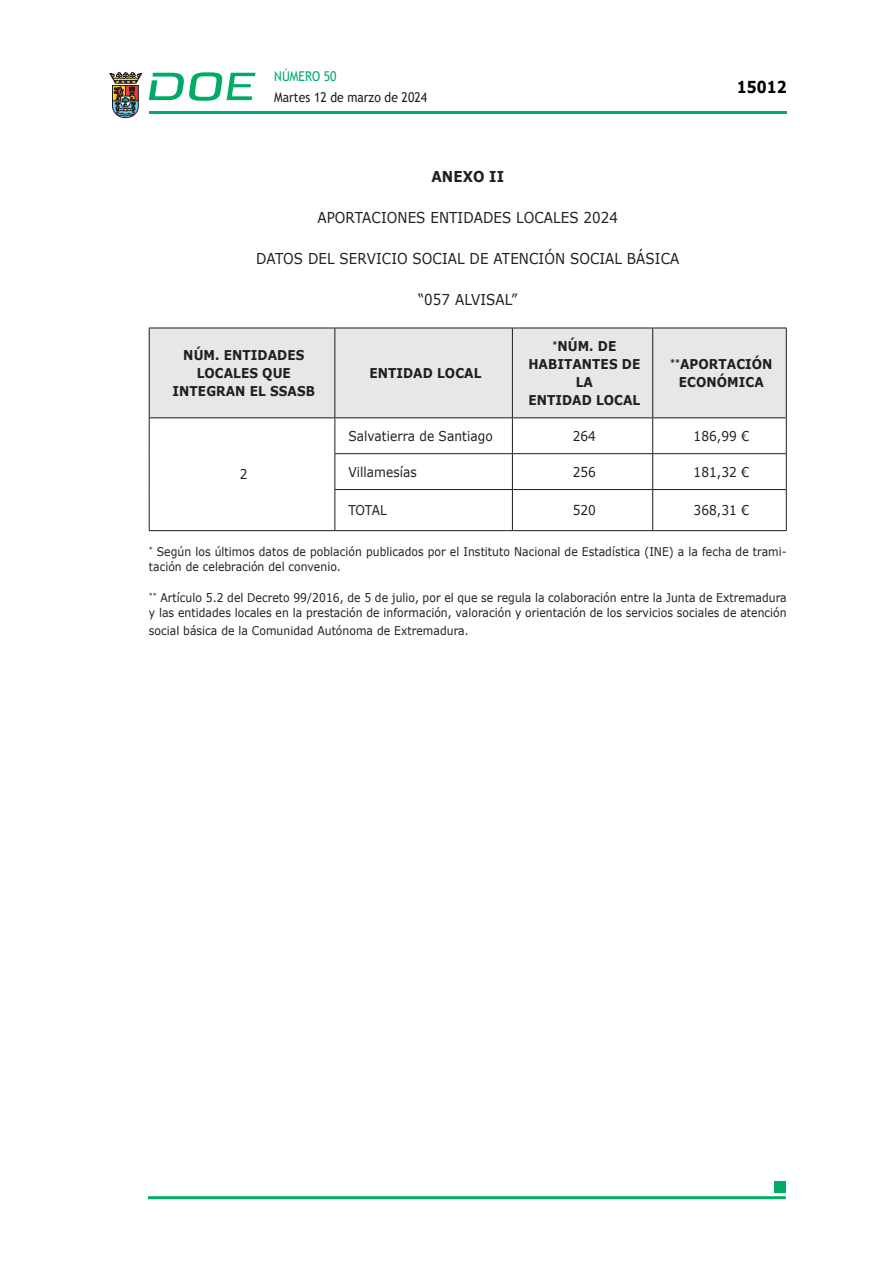
<style>
.page{position:relative;width:893px;height:1263px;background:#fff}
.page>*{position:absolute;margin:0;border:0;box-sizing:border-box;transform-origin:0 0}
.t1{font:700 16.5px "Verdana";color:#000;scale:.85 1}
.CUERPO_DE_TEXTO{font:15px "Verdana";letter-spacing:.005em;color:#231f20;scale:.9 1}
.CUERPO_DE_TEXTO-2{font:700 15px "Verdana";letter-spacing:.005em;color:#231f20;scale:.9 1}
.TABLATITULO{font:700 13.5px/18px "Verdana";letter-spacing:.005em;color:#231f20;text-align:center;scale:.9 1}
.CUERPO_DE_TEXTO-3{font:13.5px "Verdana";letter-spacing:.005em;color:#231f20;scale:.9 1}
.t2{font:13.5px "Trebuchet MS";color:#231f20;scale:.9 1}
.t3{font:13.5px "Trebuchet MS";color:#00ab67;scale:.9 1}
.CUERPO_DE_TEXTO-4{font:12px/14.4px "Verdana";letter-spacing:.005em;color:#231f20;scale:.9 1}
</style>
<div class="page">
<hr style="left:149px;top:111px;width:638px;height:3px;background:#00ab66">
<svg style="left:109px;top:72px;width:33px;height:46px"></svg>
<svg style="left:149px;top:72px;width:106px;height:29px"></svg>
<hr style="left:148px;top:1196px;width:638px;height:3px;background:#00ab66">
<div style="left:775px;top:1181px;width:11px;height:11px;background:#00ab66"></div>
<div style="left:150px;top:329px;width:636px;height:88px;background:#e6e7e9"></div>
<hr style="left:149px;top:328px;width:186px;height:1px;background:#1c1c1b">
<hr style="left:149px;top:328px;width:1px;height:89px;background:#1c1c1b">
<hr style="left:335px;top:328px;width:177px;height:1px;background:#1c1c1b">
<hr style="left:334px;top:328px;width:1px;height:89px;background:#1c1c1b">
<hr style="left:512px;top:328px;width:141px;height:1px;background:#1c1c1b">
<hr style="left:512px;top:328px;width:1px;height:89px;background:#1c1c1b">
<hr style="left:653px;top:328px;width:134px;height:1px;background:#1c1c1b">
<hr style="left:652px;top:328px;width:1px;height:89px;background:#1c1c1b">
<hr style="left:786px;top:328px;width:1px;height:89px;background:#1c1c1b">
<hr style="left:149px;top:417px;width:186px;height:1px;background:#1c1c1b">
<hr style="left:149px;top:418px;width:1px;height:36px;background:#1c1c1b">
<hr style="left:149px;top:454px;width:1px;height:35px;background:#1c1c1b">
<hr style="left:149px;top:489px;width:1px;height:41px;background:#1c1c1b">
<hr style="left:149px;top:530px;width:186px;height:1px;background:#1c1c1b">
<hr style="left:335px;top:417px;width:177px;height:1px;background:#1c1c1b">
<hr style="left:334px;top:418px;width:1px;height:35px;background:#1c1c1b">
<hr style="left:512px;top:417px;width:141px;height:1px;background:#1c1c1b">
<hr style="left:512px;top:418px;width:1px;height:35px;background:#1c1c1b">
<hr style="left:653px;top:417px;width:134px;height:1px;background:#1c1c1b">
<hr style="left:652px;top:418px;width:1px;height:35px;background:#1c1c1b">
<hr style="left:786px;top:418px;width:1px;height:35px;background:#1c1c1b">
<hr style="left:334px;top:453px;width:178px;height:1px;background:#1c1c1b">
<hr style="left:334px;top:454px;width:1px;height:35px;background:#1c1c1b">
<hr style="left:512px;top:453px;width:141px;height:1px;background:#1c1c1b">
<hr style="left:512px;top:454px;width:1px;height:35px;background:#1c1c1b">
<hr style="left:653px;top:453px;width:134px;height:1px;background:#1c1c1b">
<hr style="left:652px;top:454px;width:1px;height:35px;background:#1c1c1b">
<hr style="left:786px;top:454px;width:1px;height:35px;background:#1c1c1b">
<hr style="left:334px;top:489px;width:178px;height:1px;background:#1c1c1b">
<hr style="left:334px;top:490px;width:1px;height:40px;background:#1c1c1b">
<hr style="left:512px;top:489px;width:141px;height:1px;background:#1c1c1b">
<hr style="left:512px;top:490px;width:1px;height:40px;background:#1c1c1b">
<hr style="left:653px;top:489px;width:134px;height:1px;background:#1c1c1b">
<hr style="left:652px;top:490px;width:1px;height:40px;background:#1c1c1b">
<hr style="left:786px;top:490px;width:1px;height:40px;background:#1c1c1b">
<hr style="left:335px;top:530px;width:177px;height:1px;background:#1c1c1b">
<hr style="left:512px;top:530px;width:141px;height:1px;background:#1c1c1b">
<hr style="left:653px;top:530px;width:134px;height:1px;background:#1c1c1b">
<p class="t3" style="left:274px;top:67px;width:71px">NÚMERO 50</p>
<p class="t2" style="left:274px;top:88px;width:171px">Martes 12 de marzo de 2024</p>
<p class="CUERPO_DE_TEXTO-2" style="left:431px;top:165px;width:82px">ANEXO II</p>
<p class="CUERPO_DE_TEXTO" style="left:317px;top:207px;width:336px">APORTACIONES ENTIDADES LOCALES 2024</p>
<p class="CUERPO_DE_TEXTO" style="left:256px;top:248px;width:472px">DATOS DEL SERVICIO SOCIAL DE ATENCIÓN SOCIAL BÁSICA</p>
<p class="CUERPO_DE_TEXTO" style="left:418px;top:289px;width:112px">“057 ALVISAL”</p>
<h1 class="t1" style="left:737px;top:75px;width:60px">15012</h1>
<p class="TABLATITULO" style="left:183px;top:346px;width:136px">NÚM. ENTIDADES</p>
<p class="TABLATITULO" style="left:197px;top:364px;width:106px">LOCALES QUE</p>
<p class="TABLATITULO" style="left:173px;top:382px;width:160px">INTEGRAN EL SSASB</p>
<p class="TABLATITULO" style="left:369px;top:364px;width:126px">ENTIDAD LOCAL</p>
<p class="TABLATITULO" style="left:552px;top:337px;width:73px"><sup>*</sup>NÚM. DE</p>
<p class="TABLATITULO" style="left:528px;top:355px;width:126px">HABITANTES DE<br>LA</p>
<p class="TABLATITULO" style="left:528px;top:391px;width:126px">ENTIDAD LOCAL</p>
<p class="TABLATITULO" style="left:670px;top:355px;width:115px"><sup>**</sup>APORTACIÓN</p>
<p class="TABLATITULO" style="left:679px;top:373px;width:96px">ECONÓMICA</p>
<p class="CUERPO_DE_TEXTO-3" style="left:348px;top:427px;width:162px">Salvatierra de Santiago</p>
<p class="CUERPO_DE_TEXTO-3" style="left:573px;top:427px;width:27px">264</p>
<p class="CUERPO_DE_TEXTO-3" style="left:694px;top:427px;width:63px">186,99 €</p>
<p class="CUERPO_DE_TEXTO-3" style="left:348px;top:463px;width:78px">Villamesías</p>
<p class="CUERPO_DE_TEXTO-3" style="left:573px;top:463px;width:27px">256</p>
<p class="CUERPO_DE_TEXTO-3" style="left:694px;top:463px;width:63px">181,32 €</p>
<p class="CUERPO_DE_TEXTO-3" style="left:348px;top:501px;width:44px">TOTAL</p>
<p class="CUERPO_DE_TEXTO-3" style="left:573px;top:501px;width:27px">520</p>
<p class="CUERPO_DE_TEXTO-3" style="left:694px;top:501px;width:63px">368,31 €</p>
<p class="CUERPO_DE_TEXTO-4" style="left:149px;top:545px;width:710px"><sup>*</sup> Según los últimos datos de población publicados por el Instituto Nacional de Estadística (INE) a la fecha de trami&shy;tación de celebración del convenio.</p>
<p class="CUERPO_DE_TEXTO-4" style="left:149px;top:590px;width:710px"><sup>**</sup> Artículo 5.2 del Decreto 99/2016, de 5 de julio, por el que se regula la colaboración entre la Junta de Extremadura y las entidades locales en la prestación de información, valoración y orientación de los servicios sociales de atención</p>
<p class="CUERPO_DE_TEXTO-4" style="left:149px;top:623px;width:357px">social básica de la Comunidad Autónoma de Extremadura.</p>
<p class="CUERPO_DE_TEXTO-3" style="left:240px;top:465px;width:10px">2</p>
</div>
